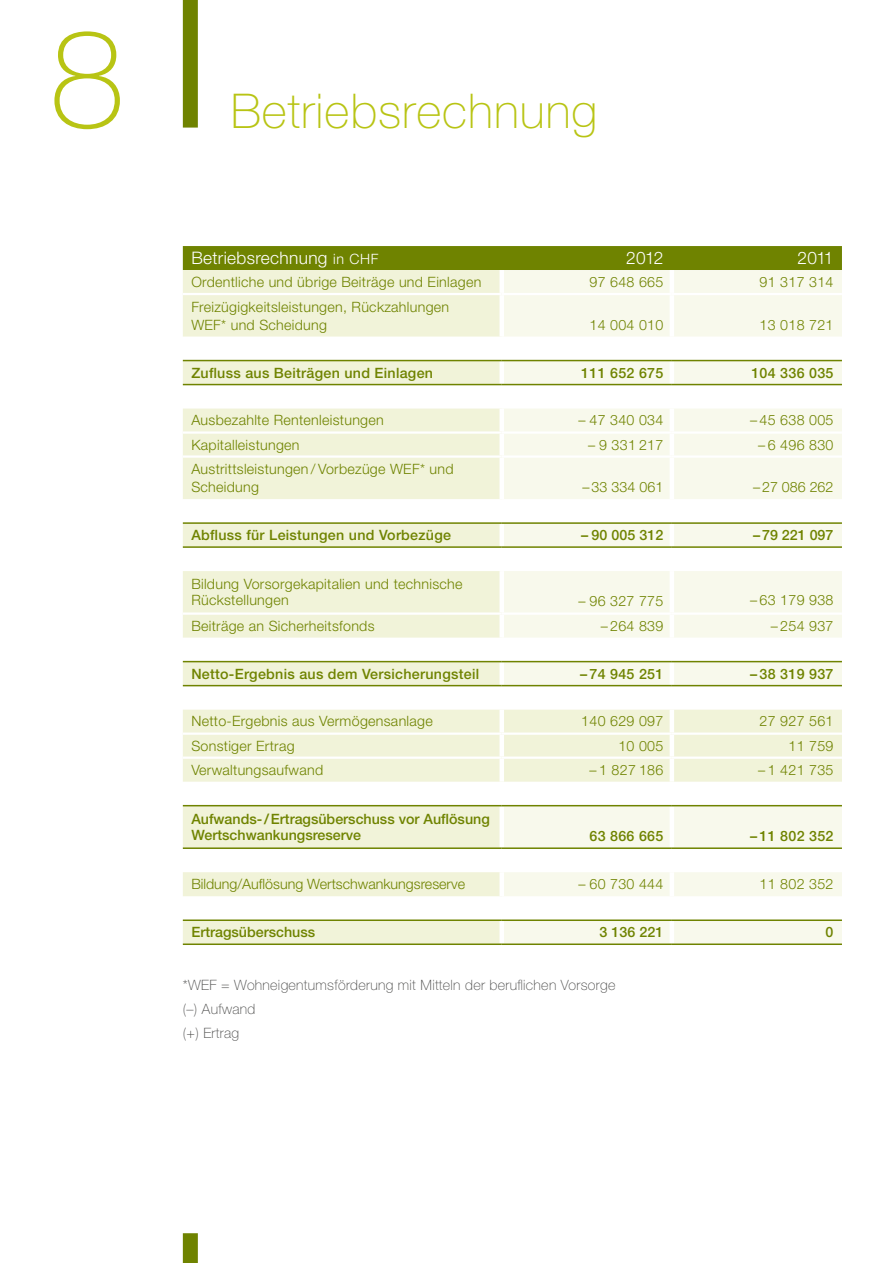
<style>
.page{position:relative;width:893px;height:1263px;background:#fff}
.page>*{position:absolute;margin:0;border:0;box-sizing:border-box;transform-origin:0 0}
.t1{font:100 136.95px "Helvetica Neue LT Std";color:#b8c414}
.t2{font:100 48px "Helvetica Neue LT Std";letter-spacing:.02em;color:#b8c414}
.t3{font:300 17.25px "Helvetica Neue LT Std";letter-spacing:.02em;color:#fff}
.t4{font:300 14.25px/18px "Helvetica Neue LT Std";letter-spacing:.02em;color:#6f8300}
.t5{font:500 14.25px "Helvetica Neue LT Std";letter-spacing:.02em;color:#6f8300}
.t6{font:500 14.25px/16.5px "Helvetica Neue LT Std";color:#6f8300}
.t7{font:100 14.25px/24px "Helvetica Neue LT Std";letter-spacing:.02em;color:#484847}
.t8{font:300 14.25px "Helvetica Neue LT Std";color:#6f8300}
.s1{font-size:14.25px}
</style>
<div class="page">
<div style="left:183px;top:0;width:15px;height:128px;background:#6f8300"></div>
<div style="left:183px;top:1233px;width:15px;height:30px;background:#6f8300"></div>
<div style="left:183px;top:246px;width:659px;height:24px;background:#6f8300"></div>
<svg style="left:183px;top:270px;width:319px;height:673px;fill:#f1f3d9"></svg>
<svg style="left:502px;top:270px;width:340px;height:673px;fill:#f8f9ec"></svg>
<div style="left:499px;top:458px;width:5px;height:41px;background:#fff"></div>
<hr style="left:670px;top:458px;width:4px;height:41px;background:#fff">
<div style="left:499px;top:270px;width:5px;height:23px;background:#fff"></div>
<hr style="left:670px;top:270px;width:4px;height:23px;background:#fff">
<div style="left:499px;top:295px;width:5px;height:42px;background:#fff"></div>
<hr style="left:670px;top:295px;width:4px;height:42px;background:#fff">
<div style="left:499px;top:361px;width:5px;height:23px;background:#fff"></div>
<hr style="left:670px;top:361px;width:4px;height:23px;background:#fff">
<div style="left:499px;top:571px;width:5px;height:41px;background:#fff"></div>
<hr style="left:670px;top:571px;width:4px;height:41px;background:#fff">
<div style="left:499px;top:615px;width:5px;height:23px;background:#fff"></div>
<hr style="left:670px;top:615px;width:4px;height:23px;background:#fff">
<div style="left:499px;top:409px;width:5px;height:22px;background:#fff"></div>
<hr style="left:670px;top:409px;width:4px;height:22px;background:#fff">
<div style="left:499px;top:434px;width:5px;height:21px;background:#fff"></div>
<hr style="left:670px;top:434px;width:4px;height:21px;background:#fff">
<hr style="left:183px;top:293px;width:319px;height:2px;background:#fff">
<hr style="left:502px;top:293px;width:170px;height:2px;background:#fff">
<hr style="left:672px;top:293px;width:170px;height:2px;background:#fff">
<hr style="left:183px;top:431px;width:319px;height:3px;background:#fff">
<hr style="left:502px;top:431px;width:170px;height:3px;background:#fff">
<hr style="left:672px;top:431px;width:170px;height:3px;background:#fff">
<hr style="left:183px;top:612px;width:319px;height:3px;background:#fff">
<hr style="left:502px;top:612px;width:170px;height:3px;background:#fff">
<hr style="left:672px;top:612px;width:170px;height:3px;background:#fff">
<div style="left:499px;top:872px;width:5px;height:24px;background:#fff"></div>
<hr style="left:670px;top:872px;width:4px;height:24px;background:#fff">
<div style="left:499px;top:524px;width:5px;height:22px;background:#fff"></div>
<hr style="left:670px;top:524px;width:4px;height:22px;background:#fff">
<div style="left:499px;top:548px;width:5px;height:23px;background:#fff"></div>
<hr style="left:670px;top:548px;width:4px;height:23px;background:#fff">
<div style="left:499px;top:662px;width:5px;height:23px;background:#fff"></div>
<hr style="left:670px;top:662px;width:4px;height:23px;background:#fff">
<div style="left:499px;top:806px;width:5px;height:41px;background:#fff"></div>
<hr style="left:670px;top:806px;width:4px;height:41px;background:#fff">
<div style="left:499px;top:921px;width:5px;height:22px;background:#fff"></div>
<hr style="left:670px;top:921px;width:4px;height:22px;background:#fff">
<div style="left:499px;top:710px;width:5px;height:22px;background:#fff"></div>
<hr style="left:670px;top:710px;width:4px;height:22px;background:#fff">
<div style="left:499px;top:735px;width:5px;height:21px;background:#fff"></div>
<hr style="left:670px;top:735px;width:4px;height:21px;background:#fff">
<div style="left:499px;top:759px;width:5px;height:23px;background:#fff"></div>
<hr style="left:670px;top:759px;width:4px;height:23px;background:#fff">
<hr style="left:183px;top:732px;width:319px;height:3px;background:#fff">
<hr style="left:502px;top:732px;width:170px;height:3px;background:#fff">
<hr style="left:672px;top:732px;width:170px;height:3px;background:#fff">
<hr style="left:183px;top:756px;width:319px;height:3px;background:#fff">
<hr style="left:502px;top:756px;width:170px;height:3px;background:#fff">
<hr style="left:672px;top:756px;width:170px;height:3px;background:#fff">
<hr style="left:183px;top:455px;width:319px;height:3px;background:#fff">
<hr style="left:502px;top:455px;width:170px;height:3px;background:#fff">
<hr style="left:672px;top:455px;width:170px;height:3px;background:#fff">
<hr style="left:183px;top:360px;width:319px;height:1px;background:#6f8300">
<hr style="left:502px;top:360px;width:170px;height:1px;background:#6f8300">
<hr style="left:672px;top:360px;width:170px;height:1px;background:#6f8300">
<hr style="left:183px;top:384px;width:319px;height:1px;background:#6f8300">
<hr style="left:502px;top:384px;width:170px;height:1px;background:#6f8300">
<hr style="left:672px;top:384px;width:170px;height:1px;background:#6f8300">
<hr style="left:183px;top:522px;width:319px;height:2px;background:#6f8300">
<hr style="left:502px;top:522px;width:170px;height:2px;background:#6f8300">
<hr style="left:672px;top:522px;width:170px;height:2px;background:#6f8300">
<hr style="left:183px;top:546px;width:319px;height:2px;background:#6f8300">
<hr style="left:502px;top:546px;width:170px;height:2px;background:#6f8300">
<hr style="left:672px;top:546px;width:170px;height:2px;background:#6f8300">
<hr style="left:183px;top:661px;width:319px;height:1px;background:#6f8300">
<hr style="left:502px;top:661px;width:170px;height:1px;background:#6f8300">
<hr style="left:672px;top:661px;width:170px;height:1px;background:#6f8300">
<hr style="left:183px;top:685px;width:319px;height:1px;background:#6f8300">
<hr style="left:502px;top:685px;width:170px;height:1px;background:#6f8300">
<hr style="left:672px;top:685px;width:170px;height:1px;background:#6f8300">
<hr style="left:183px;top:805px;width:319px;height:1px;background:#6f8300">
<hr style="left:502px;top:805px;width:170px;height:1px;background:#6f8300">
<hr style="left:672px;top:805px;width:170px;height:1px;background:#6f8300">
<hr style="left:183px;top:847px;width:319px;height:2px;background:#6f8300">
<hr style="left:502px;top:847px;width:170px;height:2px;background:#6f8300">
<hr style="left:672px;top:847px;width:170px;height:2px;background:#6f8300">
<hr style="left:183px;top:919px;width:319px;height:2px;background:#6f8300">
<hr style="left:502px;top:919px;width:170px;height:2px;background:#6f8300">
<hr style="left:672px;top:919px;width:170px;height:2px;background:#6f8300">
<hr style="left:183px;top:943px;width:319px;height:2px;background:#6f8300">
<hr style="left:502px;top:943px;width:170px;height:2px;background:#6f8300">
<hr style="left:672px;top:943px;width:170px;height:2px;background:#6f8300">
<h1 class="t1" style="left:49px;top:1px;width:78px">8</h1>
<h2 class="t2" style="left:231px;top:83px;width:368px">Betriebsrechnung</h2>
<p class="t3" style="left:191px;top:247px;width:189px">Betriebsrechnung <span class="s1">in CHF</span></p>
<p class="t3" style="left:626px;top:247px;width:39px">2012</p>
<p class="t3" style="left:797px;top:247px;width:37px">2011</p>
<p class="t4" style="left:191px;top:272px;width:291px">Ordentliche und übrige Beiträge und Einlagen</p>
<p class="t4" style="left:589px;top:272px;width:75px">97 648 665</p>
<p class="t4" style="left:760px;top:272px;width:75px">91 317 314</p>
<p class="t4" style="left:191px;top:298px;width:259px">Freizügigkeitsleistungen, Rückzahlungen<br>WEF* und Scheidung</p>
<p class="t4" style="left:589px;top:316px;width:75px">14 004 010</p>
<p class="t4" style="left:760px;top:316px;width:75px">13 018 721</p>
<p class="t5" style="left:191px;top:364px;width:243px">Zufluss aus Beiträgen und Einlagen</p>
<p class="t5" style="left:581px;top:364px;width:84px">111 652 675</p>
<p class="t5" style="left:751px;top:364px;width:84px">104 336 035</p>
<p class="t4" style="left:191px;top:411px;width:194px">Ausbezahlte Rentenleistungen</p>
<p class="t4" style="left:579px;top:411px;width:86px">– 47 340 034</p>
<p class="t4" style="left:750px;top:411px;width:85px">– 45 638 005</p>
<p class="t4" style="left:191px;top:435px;width:110px">Kapitalleistungen</p>
<p class="t4" style="left:588px;top:435px;width:77px">– 9 331 217</p>
<p class="t4" style="left:758px;top:435px;width:77px">– 6 496 830</p>
<p class="t4" style="left:191px;top:460px;width:264px">Austrittsleistungen / Vorbezüge WEF* und<br>Scheidung</p>
<p class="t4" style="left:583px;top:478px;width:82px">–33 334 061</p>
<p class="t4" style="left:753px;top:478px;width:82px">–27 086 262</p>
<p class="t5" style="left:191px;top:527px;width:261px">Abfluss für Leistungen und Vorbezüge</p>
<p class="t5" style="left:581px;top:527px;width:84px">– 90 005 312</p>
<p class="t5" style="left:753px;top:527px;width:82px">–79 221 097</p>
<p class="t4" style="left:191px;top:575px;width:273px;line-height:16.5px">Bildung Vorsorgekapitalien und technische<br>Rückstellungen</p>
<p class="t4" style="left:579px;top:591px;width:86px">– 96 327 775</p>
<p class="t4" style="left:750px;top:591px;width:85px">– 63 179 938</p>
<p class="t4" style="left:191px;top:617px;width:185px">Beiträge an Sicherheitsfonds</p>
<p class="t4" style="left:601px;top:617px;width:64px">– 264 839</p>
<p class="t4" style="left:771px;top:617px;width:64px">– 254 937</p>
<p class="t5" style="left:191px;top:665px;width:289px">Netto-Ergebnis aus dem Versicherungsteil</p>
<p class="t5" style="left:580px;top:665px;width:85px">– 74 945 251</p>
<p class="t5" style="left:750px;top:665px;width:85px">– 38 319 937</p>
<p class="t4" style="left:191px;top:712px;width:243px">Netto-Ergebnis aus Vermögensanlage</p>
<p class="t4" style="left:581px;top:712px;width:84px">140 629 097</p>
<p class="t4" style="left:760px;top:712px;width:75px">27 927 561</p>
<p class="t4" style="left:191px;top:736px;width:105px">Sonstiger Ertrag</p>
<p class="t4" style="left:618px;top:736px;width:47px">10 005</p>
<p class="t4" style="left:788px;top:736px;width:47px">11 759</p>
<p class="t4" style="left:191px;top:761px;width:133px">Verwaltungsaufwand</p>
<p class="t4" style="left:590px;top:761px;width:75px">– 1 827 186</p>
<p class="t4" style="left:758px;top:761px;width:77px">– 1 421 735</p>
<p class="t6" style="left:191px;top:810px;width:300px">Aufwands-/Ertragsüberschuss vor Auflösung<br>Wertschwankungsreserve</p>
<p class="t5" style="left:589px;top:828px;width:75px">63 866 665</p>
<p class="t5" style="left:750px;top:828px;width:85px">– 11 802 352</p>
<p class="t8" style="left:191px;top:875px;width:275px">Bildung/Auflösung Wertschwankungsreserve</p>
<p class="t4" style="left:579px;top:875px;width:86px">– 60 730 444</p>
<p class="t4" style="left:760px;top:875px;width:75px">11 802 352</p>
<p class="t6" style="left:191px;top:924px;width:125px">Ertragsüberschuss</p>
<p class="t5" style="left:599px;top:924px;width:65px">3 136 221</p>
<p class="t5" style="left:825px;top:924px;width:9px">0</p>
<p class="t7" style="left:183px;top:973px;width:434px">*WEF = Wohneigentumsförderung mit Mitteln der beruflichen Vorsorge (–) Aufwand<br>(+) Ertrag</p>
</div>
